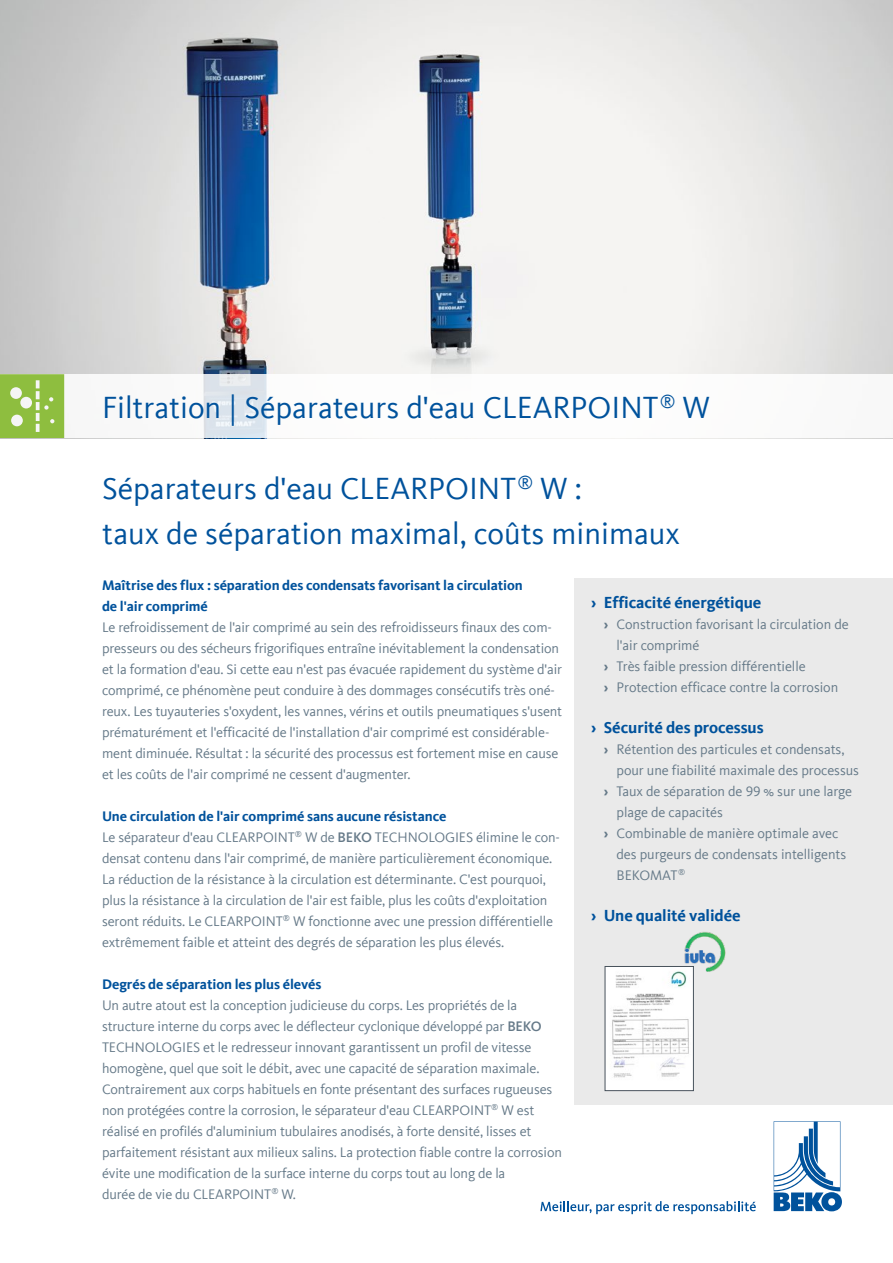
<style>
.page{position:relative;width:893px;height:1263px;background:#fff}
.page>*{position:absolute;margin:0;border:0;box-sizing:border-box;transform-origin:0 0}
.t1{font:31.5px/45px "Kievit Offc Pro";color:#00529c}
.t2{font:700 16.5px "Kievit Offc Pro";letter-spacing:-.005em;color:#00529c}
.t3{font:14.25px/21px "Kievit Offc Pro";letter-spacing:-.01em;color:#657988}
.t4{font:700 14.25px/21px "Kievit Offc Pro";letter-spacing:-.005em;color:#00529c}
.s1{font-weight:700;color:#00529c}
.s2{font-weight:500}
.s3{font-weight:700}
</style>
<div class="page">
<svg style="left:774px;top:1121px;width:68px;height:90px"></svg>
<svg style="left:540px;top:1201px;width:216px;height:13px"></svg>
<img style="left:0;top:0;width:893px;height:374px">
<svg style="left:0;top:374px;width:64px;height:64px;background:#9bc556"></svg>
<div style="left:574px;top:578px;width:319px;height:526px;background:#eaeaea"></div>
<img style="left:684px;top:932px;width:42px;height:40px">
<img style="left:607px;top:968px;width:85px;height:121px">
<div style="left:605px;top:966px;width:89px;height:125px;border:1px solid #48525c"></div>
<h1 class="t1" style="left:102px;top:385px;width:610px">Filtration | Séparateurs d'eau CLEARPOINT<sup>®</sup> W</h1>
<h1 class="t1" style="left:102px;top:466px;width:579px">Séparateurs d'eau CLEARPOINT<sup>®</sup> W :<br>taux de séparation maximal, coûts minimaux</h1>
<p class="t4" style="left:102px;top:574px;width:422px">Maîtrise des flux : séparation des condensats favorisant la circulation de l'air comprimé</p>
<p class="t3" style="left:102px;top:616px;width:462px">Le refroidissement de l'air comprimé au sein des refroidisseurs finaux des com&shy;presseurs ou des sécheurs frigorifiques entraîne inévitablement la condensation et la formation d'eau. Si cette eau n'est pas évacuée rapidement du système d'air comprimé, ce phénomène peut conduire à des dommages consécutifs très oné&shy;reux. Les tuyauteries s'oxydent, les vannes, vérins et outils pneumatiques s'usent prématurément et l'efficacité de l'installation d'air comprimé est considérable&shy;ment diminuée. Résultat : la sécurité des processus est fortement mise en cause et les coûts de l'air comprimé ne cessent d'augmenter.</p>
<p class="t3" style="left:102px;top:805px;width:459px"><span class="s1">Une circulation de l'air comprimé sans aucune résistance<br></span>Le séparateur d'eau CLEARPOINT<sup>®</sup> W de <span class="s2">BEKO</span> TECHNOLOGIES élimine le con&shy;densat contenu dans l'air comprimé, de manière particulièrement économique.<br>La réduction de la résistance à la circulation est déterminante. C'est pourquoi, plus la résistance à la circulation de l'air est faible, plus les coûts d'exploitation seront réduits. Le CLEARPOINT<sup>®</sup> W fonctionne avec une pression différentielle extrêmement faible et atteint des degrés de séparation les plus élevés.</p>
<p class="t4" style="left:102px;top:973px;width:221px">Degrés de séparation les plus élevés</p>
<p class="t3" style="left:102px;top:994px;width:461px">Un autre atout est la conception judicieuse du corps. Les propriétés de la structure interne du corps avec le déflecteur cyclonique développé par <span class="s2">BEKO </span>TECHNOLOGIES et le redresseur innovant garantissent un profil de vitesse homogène, quel que soit le débit, avec une capacité de séparation maximale.<br>Contrairement aux corps habituels en fonte présentant des surfaces rugueuses non protégées contre la corrosion, le séparateur d'eau CLEARPOINT<sup>®</sup> W est réalisé en profilés d'aluminium tubulaires anodisés, à forte densité, lisses et parfaitement résistant aux milieux salins. La protection fiable contre la corrosion évite une modification de la surface interne du corps tout au long de la<br>durée de vie du CLEARPOINT<sup>®</sup> W.</p>
<p class="t2" style="left:591px;top:592px;width:172px">› Efficacité énergétique</p>
<p class="t3" style="left:604px;top:613px;width:246px"><span class="s3">›</span> Construction favorisant la circulation de</p>
<p class="t3" style="left:617px;top:634px;width:84px">l'air comprimé</p>
<p class="t3" style="left:604px;top:655px;width:203px"><span class="s3">›</span> Très faible pression différentielle</p>
<p class="t3" style="left:604px;top:676px;width:236px"><span class="s3">›</span> Protection efficace contre la corrosion</p>
<p class="t2" style="left:591px;top:717px;width:174px">› Sécurité des processus</p>
<p class="t3" style="left:604px;top:738px;width:242px"><span class="s3">›</span> Rétention des particules et condensats,</p>
<p class="t3" style="left:617px;top:759px;width:244px">pour une fiabilité maximale des processus</p>
<p class="t3" style="left:604px;top:780px;width:250px"><span class="s3">›</span> Taux de séparation de 99 % sur une large</p>
<p class="t3" style="left:617px;top:801px;width:108px">plage de capacités</p>
<p class="t3" style="left:604px;top:822px;width:236px"><span class="s3">›</span> Combinable de manière optimale avec</p>
<p class="t3" style="left:617px;top:843px;width:231px">des purgeurs de condensats intelligents</p>
<p class="t3" style="left:617px;top:864px;width:70px">BEKOMAT <sup>®</sup></p>
<p class="t2" style="left:591px;top:905px;width:151px">› Une qualité validée</p>
</div>
